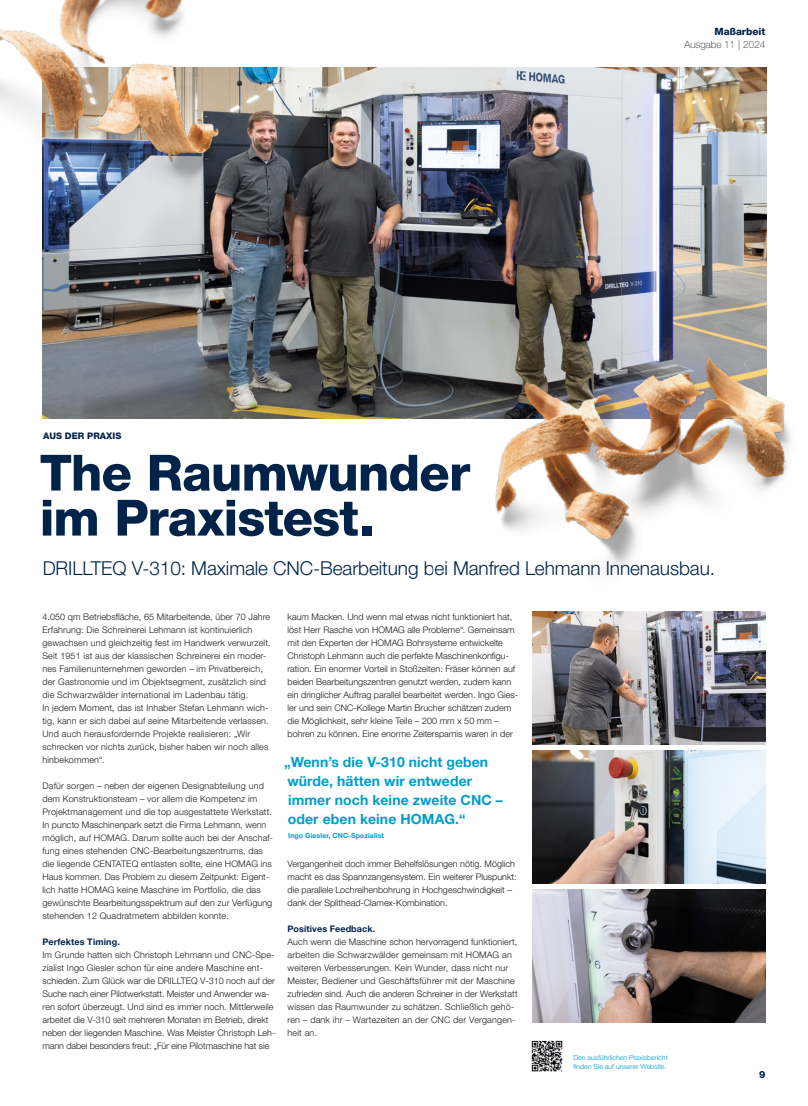
<style>
.page{position:relative;width:808px;height:1106px;background:#fff}
.page>*{position:absolute;margin:0;border:0;box-sizing:border-box;transform-origin:0 0}
.t1{font:800 50px/45px "Helvetica Neue LTW1 G";letter-spacing:-.015em;color:#00234a}
.t2{font:300 19px "Helvetica Neue LTW1 G";letter-spacing:-.005em;color:#00234a}
.t3{font:700 14px/18.8px "Helvetica Neue LT Pro";letter-spacing:.005em;color:#009dcc}
.t4{font:100 10px "Helvetica Neue LTW1 G";color:#1a1a18}
.t5{font:800 10px "Helvetica Neue LTW1 G";color:#00234a}
.t6{font:300 9px/13px "Helvetica Neue LTW1 G";letter-spacing:.01em;color:#1a1a18}
.t7{font:700 9px "Helvetica Neue LTW1 G";letter-spacing:.015em;color:#00234a}
.t8{font:800 9px "Helvetica Neue LTW1 G";color:#00234a}
.t9{font:300 7px/8.4px "Helvetica Neue LTW1 G";color:#009dcc}
.t10{font:700 7px "Helvetica Neue LT Pro";letter-spacing:.01em;color:#009dcc}
</style>
<div class="page">
<img style="left:43px;top:67px;width:723px;height:351px">
<img style="left:532px;top:750px;width:233px;height:133px">
<img style="left:532px;top:627px;width:233px;height:117px">
<img style="left:532px;top:889px;width:233px;height:133px">
<img style="left:434px;top:284px;width:357px;height:343px">
<img style="left:0;top:0;width:297px;height:259px">
<img style="left:531px;top:1040px;width:32px;height:32px">
<p class="t5" style="left:714px;top:26px;width:52px">Maßarbeit</p>
<p class="t8" style="left:43px;top:430px;width:80px">AUS DER PRAXIS</p>
<h1 class="t1" style="left:40px;top:450px;width:432px">The Raumwunder im Praxistest.</h1>
<p class="t4" style="left:684px;top:38px;width:82px">Ausgabe 11 | 2024</p>
<h2 class="t2" style="left:43px;top:557px;width:674px">DRILLTEQ V-310: Maximale CNC-Bearbeitung bei Manfred Lehmann Innenausbau.</h2>
<p class="t6" style="left:43px;top:610px;width:230px">4.050 qm Betriebsfläche, 65 Mitarbeitende, über 70 Jahre Erfahrung: Die Schreinerei Lehmann ist kontinuierlich gewachsen und gleichzeitig fest im Handwerk verwurzelt.<br>Seit 1951 ist aus der klassischen Schreinerei ein moder&shy;nes Familienunternehmen geworden – im Privatbereich, der Gastronomie und im Objektsegment, zusätzlich sind die Schwarzwälder international im Ladenbau tätig.<br>In jedem Moment, das ist Inhaber Stefan Lehmann wich&shy;tig, kann er sich dabei auf seine Mitarbeitende verlassen.<br>Und auch herausfordernde Projekte realisieren: „Wir schrecken vor nichts zurück, bisher haben wir noch alles hinbekommen“.</p>
<p class="t6" style="left:43px;top:779px;width:232px">Dafür sorgen – neben der eigenen Designabteilung und dem Konstruktionsteam – vor allem die Kompetenz im Projektmanagement und die top ausgestattete Werkstatt.<br>In puncto Maschinenpark setzt die Firma Lehmann, wenn möglich, auf HOMAG. Darum sollte auch bei der Anschaf&shy;fung eines stehenden CNC-Bearbeitungszentrums, das die liegende CENTATEQ entlasten sollte, eine HOMAG ins Haus kommen. Das Problem zu diesem Zeitpunkt: Eigent&shy;lich hatte HOMAG keine Maschine im Portfolio, die das gewünschte Bearbeitungsspektrum auf den zur Verfügung stehenden 12 Quadratmetern abbilden konnte.</p>
<p class="t7" style="left:43px;top:936px;width:79px">Perfektes Timing.</p>
<p class="t6" style="left:43px;top:948px;width:234px">Im Grunde hatten sich Christoph Lehmann und CNC-Spe&shy;zialist Ingo Giesler schon für eine andere Maschine ent&shy;schieden. Zum Glück war die DRILLTEQ V-310 noch auf der Suche nach einer Pilotwerkstatt. Meister und Anwender wa&shy;ren sofort überzeugt. Und sind es immer noch. Mittlerweile arbeitet die V-310 seit mehreren Monaten im Betrieb, direkt neben der liegenden Maschine. Was Meister Christoph Leh&shy;mann dabei besonders freut: „Für eine Pilotmaschine hat sie</p>
<p class="t6" style="left:288px;top:610px;width:232px">kaum Macken. Und wenn mal etwas nicht funktioniert hat, löst Herr Rasche von HOMAG alle Probleme“. Gemeinsam mit den Experten der HOMAG Bohrsysteme entwickelte Christoph Lehmann auch die perfekte Maschinenkonfigu&shy;ration. Ein enormer Vorteil in Stoßzeiten: Fräser können auf beiden Bearbeitungszentren genutzt werden, zudem kann ein dringlicher Auftrag parallel bearbeitet werden. Ingo Gies&shy;ler und sein CNC-Kollege Martin Brucher schätzen zudem die Möglichkeit, sehr kleine Teile – 200 mm x 50 mm – bohren zu können. Eine enorme Zeitersparnis waren in der</p>
<h3 class="t3" style="left:284px;top:752px;width:220px">„Wenn’s die V-310 nicht geben würde, hätten wir entweder immer noch keine zweite CNC – oder eben keine HOMAG.“</h3>
<p class="t10" style="left:288px;top:831px;width:97px">Ingo Giesler, CNC-Spezialist</p>
<p class="t6" style="left:288px;top:857px;width:231px">Vergangenheit doch immer Behelfslösungen nötig. Möglich macht es das Spannzangensystem. Ein weiterer Pluspunkt: die parallele Lochreihenbohrung in Hochgeschwindigkeit – dank der Splithead-Clamex-Kombination.</p>
<p class="t7" style="left:288px;top:923px;width:89px">Positives Feedback.</p>
<p class="t6" style="left:288px;top:935px;width:232px">Auch wenn die Maschine schon hervorragend funktioniert, arbeiten die Schwarzwälder gemeinsam mit HOMAG an weiteren Verbesserungen. Kein Wunder, dass nicht nur Meister, Bediener und Geschäftsführer mit der Maschine zufrieden sind. Auch die anderen Schreiner in der Werkstatt wissen das Raumwunder zu schätzen. Schließlich gehö&shy;ren – dank ihr – Wartezeiten an der CNC der Vergangen&shy;heit an.</p>
<p class="t9" style="left:573px;top:1053px;width:96px">Den ausführlichen Praxisbericht finden Sie auf unserer Website.</p>
<p class="t5" style="left:759px;top:1068px;width:8px">9</p>
</div>
